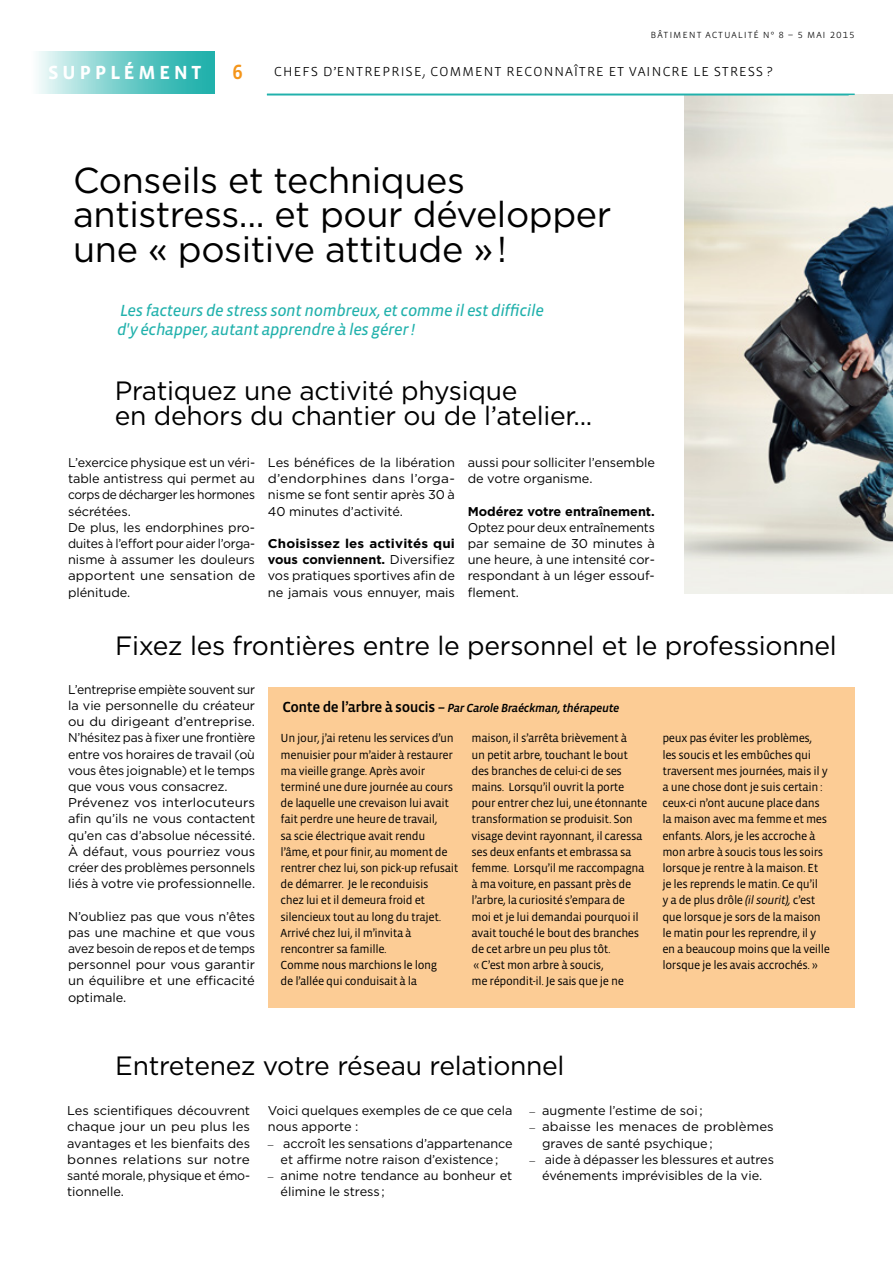
<style>
.page{position:relative;width:893px;height:1263px;background:#fff}
.page>*{position:absolute;margin:0;border:0;box-sizing:border-box;transform-origin:0 0}
.t1{font:36px/34.2px "Gotham";letter-spacing:-.01em;color:#000}
.t2{font:26.4px/25.2px "Gotham";letter-spacing:-.01em;color:#000}
.t3{font:500 24px "Vista Sans OT";letter-spacing:.12em;color:#fff}
.t4{font:500 21px "Vista Sans OT";color:#f4951a}
.t5{font:italic 16.5px/19.5px "Vista Sans OT";letter-spacing:-.025em;color:#21b1ac}
.t6{font:300 16.5px "Vista Sans OT";letter-spacing:.04em;color:#000}
.t7{font:12.75px/16.2px "Gotham";letter-spacing:-.005em;color:#000;text-align:justify}
.t8{font:12.75px/16.2px "Gotham";letter-spacing:-.005em;color:#000;scale:.95 1}
.t9{font:12.75px/16.2px "Gotham";letter-spacing:-.005em;color:#000;scale:1.04 1}
.t10{font:700 12.75px "Gotham";letter-spacing:-.005em;color:#000}
.t11{font:12px/16.2px "Vista Sans OT";letter-spacing:-.03em;color:#000}
.t12{font:italic 500 12px "Vista Sans OT";letter-spacing:-.03em;color:#000}
.t13{font:300 11.25px "Vista Sans OT";letter-spacing:.075em;color:#000}
.s1{font-weight:700}
.s2{font-style:normal;font-size:15px}
.s3{font-style:italic}
.s4{font-family:"Swift Com";font-size:10.5px}
</style>
<div class="page">
<img style="left:685px;top:94px;width:208px;height:500px">
<svg style="left:38px;top:52px;width:176px;height:42px;background:#76cecb"></svg>
<hr style="left:267px;top:94px;width:588px;height:1px;background:#21b1ac">
<div style="left:268px;top:687px;width:587px;height:321px;background:#fccc95"></div>
<p class="t13" style="left:651px;top:28px;width:206px">Bâtiment Actualité n° 8 – 5 mai 2015</p>
<h3 class="t3" style="left:48px;top:58px;width:155px">supplément</h3>
<h3 class="t4" style="left:233px;top:61px;width:12px">6</h3>
<h3 class="t6" style="left:274px;top:62px;width:211px">chefs d’entreprise, COMMENT</h3>
<h3 class="t6" style="left:506px;top:62px;width:82px">RECONNAîTRE</h3>
<h3 class="t6" style="left:608px;top:62px;width:47px">ET VAINCRE</h3>
<h3 class="t6" style="left:693px;top:62px;width:81px">LE Stress ?</h3>
<h1 class="t1" style="left:73px;top:163px;width:540px">Conseils et techniques antistress... et pour développer une « positive attitude » !</h1>
<h3 class="t5" style="left:117px;top:301px;width:428px">Les facteurs de stress sont nombreux, et comme il est difficile d'y échapper, autant apprendre à les gérer !</h3>
<h2 class="t2" style="left:115px;top:378px;width:479px">Pratiquez une activité physique<br>en dehors du chantier ou de l’atelier...</h2>
<p class="t7" style="left:68px;top:454px;width:189px;text-align:left">L’exercice physique est un véri&shy;table antistress qui permet au corps de décharger les hormones sécrétées.<br>De plus, les endorphines pro&shy;duites à l’effort pour aider l’orga&shy;nisme à assumer les douleurs apportent une sensation de plénitude.</p>
<p class="t7" style="left:268px;top:454px;width:189px">Les bénéfices de la libération d’endorphines dans l’orga&shy;nisme se font sentir après 30 à 40 minutes d’activité.</p>
<p class="t7" style="left:268px;top:535px;width:189px"><span class="s1">Choisissez les activités qui vous conviennent.</span> Diversifiez vos pratiques sportives afin de ne jamais vous ennuyer, mais</p>
<p class="t7" style="left:468px;top:454px;width:189px">aussi pour solliciter l’ensemble de votre organisme.</p>
<p class="t10" style="left:468px;top:503px;width:189px">Modérez votre entraînement.</p>
<p class="t7" style="left:468px;top:519px;width:189px">Optez pour deux entraînements par semaine de 30 minutes à une heure, à une intensité cor&shy;respondant à un léger essouf&shy;flement.</p>
<h2 class="t2" style="left:115px;top:633px;width:723px">Fixez les frontières entre le personnel et le professionnel</h2>
<p class="t8" style="left:68px;top:681px;width:199px">L’entreprise empiète souvent sur la vie personnelle du créateur ou du dirigeant d’entreprise.<br>N’hésitez pas à fixer une frontière entre vos horaires de travail (où vous êtes joignable) et le temps que vous vous consacrez.<br>Prévenez vos interlocuteurs afin qu’ils ne vous contactent qu’en cas d’absolue nécessité.<br>À défaut, vous pourriez vous créer des problèmes personnels liés à votre vie professionnelle.</p>
<p class="t7" style="left:68px;top:908px;width:189px">N’oubliez pas que vous n’êtes pas une machine et que vous avez besoin de repos et de temps personnel pour vous garantir un équilibre et une efficacité optimale.</p>
<p class="t12" style="left:282px;top:702px;width:339px"><span class="s2">Conte de l’arbre à soucis –</span> Par Carole Braéckman, thérapeute</p>
<p class="t11" style="left:281px;top:730px;width:179px">Un jour, j’ai retenu les services d’un menuisier pour m’aider à restaurer ma vieille grange. Après avoir terminé une dure journée au cours de laquelle une crevaison lui avait fait perdre une heure de travail,<br>sa scie électrique avait rendu<br>l’âme, et pour finir, au moment de rentrer chez lui, son pick-up refusait de démarrer. Je le reconduisis<br>chez lui et il demeura froid et silencieux tout au long du trajet.<br>Arrivé chez lui, il m’invita à rencontrer sa famille.<br>Comme nous marchions le long<br>de l’allée qui conduisait à la</p>
<p class="t11" style="left:472px;top:730px;width:177px">maison, il s’arrêta brièvement à<br>un petit arbre, touchant le bout des branches de celui-ci de ses mains. Lorsqu’il ouvrit la porte pour entrer chez lui, une étonnante transformation se produisit. Son visage devint rayonnant, il caressa ses deux enfants et embrassa sa femme. Lorsqu’il me raccompagna à ma voiture, en passant près de l’arbre, la curiosité s’empara de moi et je lui demandai pourquoi il avait touché le bout des branches de cet arbre un peu plus tôt.<br>« C’est mon arbre à soucis,<br>me répondit-il. Je sais que je ne</p>
<p class="t11" style="left:662px;top:730px;width:169px">peux pas éviter les problèmes,<br>les soucis et les embûches qui traversent mes journées, mais il y a une chose dont je suis certain : ceux-ci n’ont aucune place dans la maison avec ma femme et mes enfants. Alors, je les accroche à mon arbre à soucis tous les soirs lorsque je rentre à la maison. Et je les reprends le matin. Ce qu’il<br>y a de plus drôle <span class="s3">(il sourit),</span> c’est que lorsque je sors de la maison le matin pour les reprendre, il y en a beaucoup moins que la veille lorsque je les avais accrochés. »</p>
<h2 class="t2" style="left:115px;top:1053px;width:451px">Entretenez votre réseau relationnel</h2>
<p class="t7" style="left:67px;top:1102px;width:184px">Les scientifiques découvrent chaque jour un peu plus les avantages et les bienfaits des bonnes relations sur notre santé morale, physique et émo&shy;tionnelle.</p>
<p class="t7" style="left:268px;top:1102px;width:246px">Voici quelques exemples de ce que cela nous apporte :</p>
<p class="t7" style="left:268px;top:1134px;width:246px;text-align:center"><span class="s4">–</span> accroît les sensations d’appartenance et affirme notre raison d’existence ;</p>
<p class="t7" style="left:281px;top:1167px;width:233px;text-indent:-13px"><span class="s4">–</span> anime notre tendance au bonheur et élimine le stress ;</p>
<p class="t7" style="left:529px;top:1102px;width:175px"><span class="s4">–</span> augmente l’estime de soi ;</p>
<p class="t9" style="left:542px;top:1118px;width:224px;text-indent:-13px"><span class="s4">–</span> abaisse les menaces de problèmes graves de santé psychique ;</p>
<p class="t7" style="left:529px;top:1151px;width:246px;text-align:center"><span class="s4">–</span> aide à dépasser les blessures et autres événements imprévisibles de la vie.</p>
</div>
